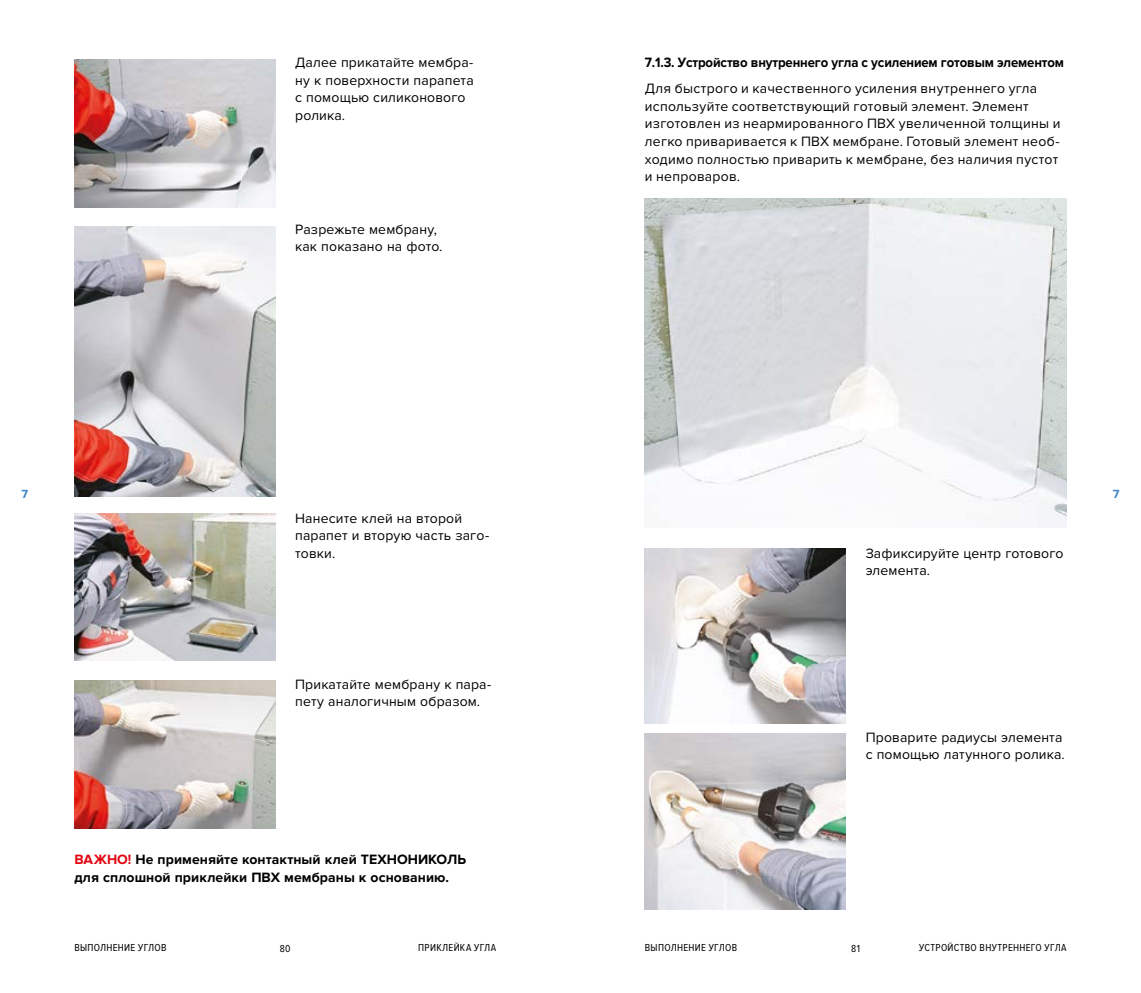
<style>
.page{position:relative;width:1141px;height:993px;background:#fff}
.page>*{position:absolute;margin:0;border:0;box-sizing:border-box;transform-origin:0 0}
.t1{font:14px/17.5px "Proxima Nova";letter-spacing:.015em;color:#000}
.t2{font:700 14px/17.5px "Proxima Nova";color:#000}
.t3{font:700 14px "Proxima Nova";color:#000;scale:.94 1}
.t4{font:700 12.25px "Proxima Nova A";color:#3e87c8}
.t5{font:10.5px "Proxima Nova Cond";letter-spacing:.03em;color:#000}
.s1{color:#e30613}
</style>
<div class="page">
<img style="left:74px;top:59px;width:201px;height:148px">
<img style="left:74px;top:513px;width:201px;height:147px">
<img style="left:74px;top:680px;width:201px;height:148px">
<img style="left:74px;top:226px;width:201px;height:270px">
<img style="left:645px;top:198px;width:422px;height:329px">
<img style="left:645px;top:548px;width:201px;height:175px">
<img style="left:645px;top:733px;width:201px;height:176px">
<p class="t1" style="left:295px;top:54px;width:180px">Далее прикатайте мембра&shy;ну к поверхности парапета с помощью силиконового ролика.</p>
<p class="t1" style="left:295px;top:220px;width:149px">Разрежьте мембрану, как показано на фото.</p>
<p class="t3" style="left:645px;top:54px;width:447px">7.1.3. Устройство внутреннего угла с усилением готовым элементом</p>
<p class="t1" style="left:645px;top:80px;width:417px">Для быстрого и качественного усиления внутреннего угла используйте соответствующий готовый элемент. Элемент изготовлен из неармированного ПВХ увеличенной толщины и легко приваривается к ПВХ мембране. Готовый элемент необ&shy;ходимо полностью приварить к мембране, без наличия пустот и непроваров.</p>
<p class="t4" style="left:21px;top:486px;width:8px">7</p>
<p class="t4" style="left:1113px;top:486px;width:8px">7</p>
<p class="t1" style="left:295px;top:509px;width:196px">Нанесите клей на второй парапет и вторую часть заго&shy;товки.</p>
<p class="t1" style="left:295px;top:675px;width:198px">Прикатайте мембрану к пара&shy;пету аналогичным образом.</p>
<p class="t2" style="left:74px;top:850px;width:393px"><span class="s1">ВАЖНО!</span> Не применяйте контактный клей ТЕХНОНИКОЛЬ для сплошной приклейки ПВХ мембраны к основанию.</p>
<p class="t1" style="left:866px;top:544px;width:199px">Зафиксируйте центр готового элемента.</p>
<p class="t1" style="left:866px;top:728px;width:201px">Проварите радиусы элемента с помощью латунного ролика.</p>
<p class="t5" style="left:645px;top:941px;width:94px">ВЫПОЛНЕНИЕ УГЛОВ</p>
<p class="t5" style="left:919px;top:941px;width:149px">УСТРОЙСТВО ВНУТРЕННЕГО УГЛА</p>
<p class="t5" style="left:74px;top:941px;width:94px">ВЫПОЛНЕНИЕ УГЛОВ</p>
<p class="t5" style="left:280px;top:942px;width:12px">80</p>
<p class="t5" style="left:418px;top:941px;width:79px">ПРИКЛЕЙКА УГЛА</p>
<p class="t5" style="left:851px;top:942px;width:10px">81</p>
</div>
